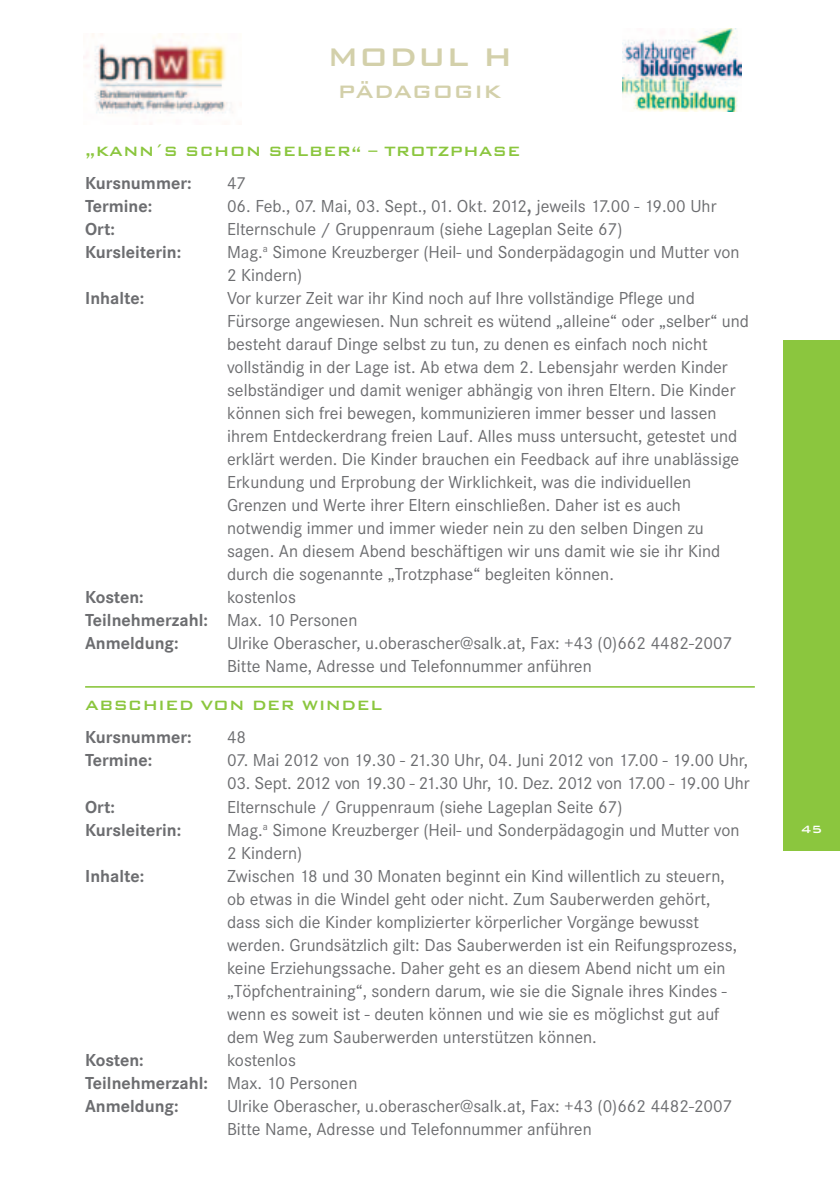
<style>
.page{position:relative;width:840px;height:1191px;background:#fff}
.page>*{position:absolute;margin:0;border:0;box-sizing:border-box;transform-origin:0 0}
.t1{font:500 34px "Bank Gothic BT";color:#d3d0aa}
.t2{font:500 24px "Bank Gothic BT";color:#d3d0aa}
.t3{font:18px/23px "Corporate S";color:#6c6d70}
.t4{font:700 18px/23px "Corporate S";color:#6c6d70}
.t5{font:500 18px "Bank Gothic BT";color:#8bc63e}
.t6{font:500 14px "Bank Gothic BT";color:#fff}
.s1{font-weight:700}
.s2{font-weight:400}
</style>
<div class="page">
<div style="left:782px;top:340px;width:57px;height:510px;background:#8bc63e"></div>
<img style="left:622px;top:28px;width:118px;height:84px">
<img style="left:83px;top:33px;width:145px;height:81px">
<hr style="left:85px;top:686px;width:669px;height:1px;background:#8bc63e">
<h1 class="t1" style="left:327px;top:38px;width:178px">modul H</h1>
<h2 class="t2" style="left:337px;top:78px;width:162px">Pädagogik</h2>
<p class="t5" style="left:85px;top:141px;width:437px">„Kann´s schon selber“ – Trotzphase</p>
<p class="t4" style="left:85px;top:171px;width:108px">Kursnummer:</p>
<p class="t3" style="left:227px;top:171px;width:21px">47</p>
<p class="t4" style="left:85px;top:194px;width:69px">Termine:</p>
<p class="t3" style="left:227px;top:194px;width:490px">06. Feb., 07. Mai, 03. Sept., 01. Okt. 2012<span class="s1">,</span> jeweils 17.00 - 19.00 Uhr</p>
<p class="t4" style="left:85px;top:218px;width:31px">Ort:</p>
<p class="t3" style="left:227px;top:218px;width:396px">Elternschule / Gruppenraum (siehe Lageplan Seite 67)</p>
<p class="t4" style="left:85px;top:241px;width:97px">Kursleiterin:</p>
<p class="t3" style="left:227px;top:241px;width:513px">Mag.<sup>a</sup> Simone Kreuzberger (Heil- und Sonderpädagogin und Mutter von<br>2 Kindern)</p>
<p class="t4" style="left:85px;top:287px;width:61px">Inhalte:</p>
<p class="t3" style="left:227px;top:287px;width:523px">Vor kurzer Zeit war ihr Kind noch auf Ihre vollständige Pflege und Fürsorge angewiesen. Nun schreit es wütend „alleine“ oder „selber“ und besteht darauf Dinge selbst zu tun, zu denen es einfach noch nicht vollständig in der Lage ist. Ab etwa dem 2. Lebensjahr werden Kinder selbständiger und damit weniger abhängig von ihren Eltern. Die Kinder können sich frei bewegen, kommunizieren immer besser und lassen ihrem Entdeckerdrang freien Lauf. Alles muss untersucht, getestet und erklärt werden. Die Kinder brauchen ein Feedback auf ihre unablässige Erkundung und Erprobung der Wirklichkeit, was die individuellen Grenzen und Werte ihrer Eltern einschließen. Daher ist es auch notwendig immer und immer wieder nein zu den selben Dingen zu sagen. An diesem Abend beschäftigen wir uns damit wie sie ihr Kind durch die sogenannte „Trotzphase“ begleiten können.</p>
<p class="t4" style="left:85px;top:586px;width:60px">Kosten:</p>
<p class="t4" style="left:85px;top:586px;width:274px;text-indent:142px"><span class="s2">kostenlos<br></span>Teilnehmerzahl: <span class="s2">Max. 10 Personen<br></span>Anmeldung:</p>
<p class="t3" style="left:227px;top:632px;width:506px">Ulrike Oberascher, u.oberascher@salk.at, Fax: +43 (0)662 4482-2007<br>Bitte Name, Adresse und Telefonnummer anführen</p>
<p class="t5" style="left:85px;top:695px;width:298px">Abschied von der Windel</p>
<p class="t4" style="left:85px;top:726px;width:108px">Kursnummer:</p>
<p class="t3" style="left:227px;top:726px;width:21px">48</p>
<p class="t4" style="left:85px;top:749px;width:69px">Termine:</p>
<p class="t3" style="left:227px;top:749px;width:522px">07. Mai 2012 von 19.30 - 21.30 Uhr, 04. Juni 2012 von 17.00 - 19.00 Uhr,</p>
<p class="t3" style="left:227px;top:772px;width:524px">03. Sept. 2012 von 19.30 - 21.30 Uhr, 10. Dez. 2012 von 17.00 - 19.00 Uhr</p>
<p class="t4" style="left:85px;top:795px;width:31px">Ort:</p>
<p class="t3" style="left:227px;top:795px;width:396px">Elternschule / Gruppenraum (siehe Lageplan Seite 67)</p>
<p class="t4" style="left:85px;top:818px;width:97px">Kursleiterin:</p>
<p class="t3" style="left:227px;top:818px;width:513px">Mag.<sup>a</sup> Simone Kreuzberger (Heil- und Sonderpädagogin und Mutter von<br>2 Kindern)</p>
<p class="t4" style="left:85px;top:864px;width:61px">Inhalte:</p>
<p class="t3" style="left:227px;top:864px;width:511px">Zwischen 18 und 30 Monaten beginnt ein Kind willentlich zu steuern, ob etwas in die Windel geht oder nicht. Zum Sauberwerden gehört, dass sich die Kinder komplizierter körperlicher Vorgänge bewusst werden. Grundsätzlich gilt: Das Sauberwerden ist ein Reifungsprozess, keine Erziehungssache. Daher geht es an diesem Abend nicht um ein „Töpfchentraining“, sondern darum, wie sie die Signale ihres Kindes - wenn es soweit ist - deuten können und wie sie es möglichst gut auf dem Weg zum Sauberwerden unterstützen können.</p>
<p class="t4" style="left:85px;top:1048px;width:60px">Kosten:</p>
<p class="t4" style="left:85px;top:1048px;width:274px;text-indent:142px"><span class="s2">kostenlos<br></span>Teilnehmerzahl: <span class="s2">Max. 10 Personen<br></span>Anmeldung:</p>
<p class="t3" style="left:227px;top:1094px;width:506px">Ulrike Oberascher, u.oberascher@salk.at, Fax: +43 (0)662 4482-2007<br>Bitte Name, Adresse und Telefonnummer anführen</p>
<p class="t6" style="left:800px;top:822px;width:23px">45</p>
</div>
